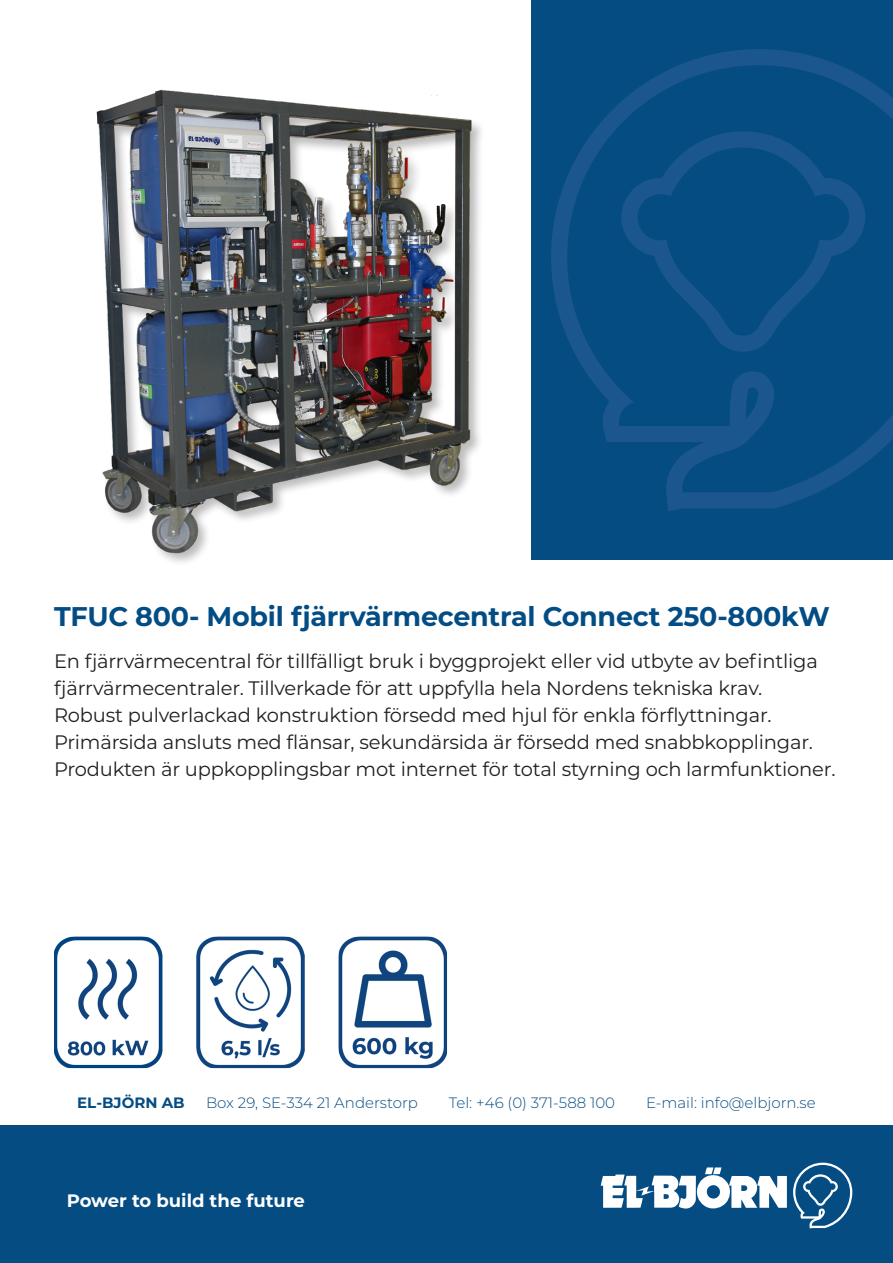
<style>
.page{position:relative;width:893px;height:1263px;background:#fff}
.page>*{position:absolute;margin:0;border:0;box-sizing:border-box;transform-origin:0 0}
.t1{font:700 27px "Montserrat";letter-spacing:-.01em;color:#034d84}
.t2{font:19.5px/27px "Montserrat";letter-spacing:-.01em;color:#231f20}
.t3{font:700 18px "Montserrat";color:#fff}
.t4{font:300 15px "Montserrat";color:#054c83}
.t5{font:700 15px "Montserrat";color:#054c83}
</style>
<div class="page">
<div style="left:0;top:1126px;width:893px;height:137px;background:#054c83"></div>
<svg style="left:601px;top:1167px;width:186px;height:42px"></svg>
<svg style="left:793px;top:1163px;width:59px;height:65px"></svg>
<div style="left:531px;top:0;width:362px;height:559px;background:#054c83"></div>
<svg style="left:551px;top:49px;width:342px;height:462px"></svg>
<svg style="left:621px;top:131px;width:244px;height:221px"></svg>
<img style="left:96px;top:89px;width:385px;height:470px">
<img style="left:54px;top:936px;width:108px;height:132px">
<img style="left:196px;top:936px;width:109px;height:132px">
<img style="left:339px;top:936px;width:108px;height:132px">
<p class="t1" style="left:54px;top:597px;width:777px">TFUC 800- Mobil fjärrvärmecentral Connect 250-800kW</p>
<p class="t2" style="left:54px;top:647px;width:765px">En fjärrvärmecentral för tillfälligt bruk i byggprojekt eller vid utbyte av befintliga fjärrvärmecentraler. Tillverkade för att uppfylla hela Nordens tekniska krav.</p>
<p class="t2" style="left:54px;top:701px;width:719px">Robust pulverlackad konstruktion försedd med hjul för enkla förflyttningar.</p>
<p class="t2" style="left:54px;top:728px;width:783px">Primärsida ansluts med flänsar, sekundärsida är försedd med snabbkopplingar.<br>Produkten är uppkopplingsbar mot internet för total styrning och larmfunktioner.</p>
<p class="t5" style="left:77px;top:1092px;width:109px">EL-BJÖRN AB</p>
<p class="t4" style="left:206px;top:1093px;width:213px">Box 29, SE-334 21 Anderstorp</p>
<p class="t4" style="left:449px;top:1093px;width:168px">Tel: +46 (0) 371-588 100</p>
<p class="t4" style="left:646px;top:1093px;width:171px">E-mail: info@elbjorn.se</p>
<p class="t3" style="left:67px;top:1188px;width:240px">Power to build the future</p>
</div>
